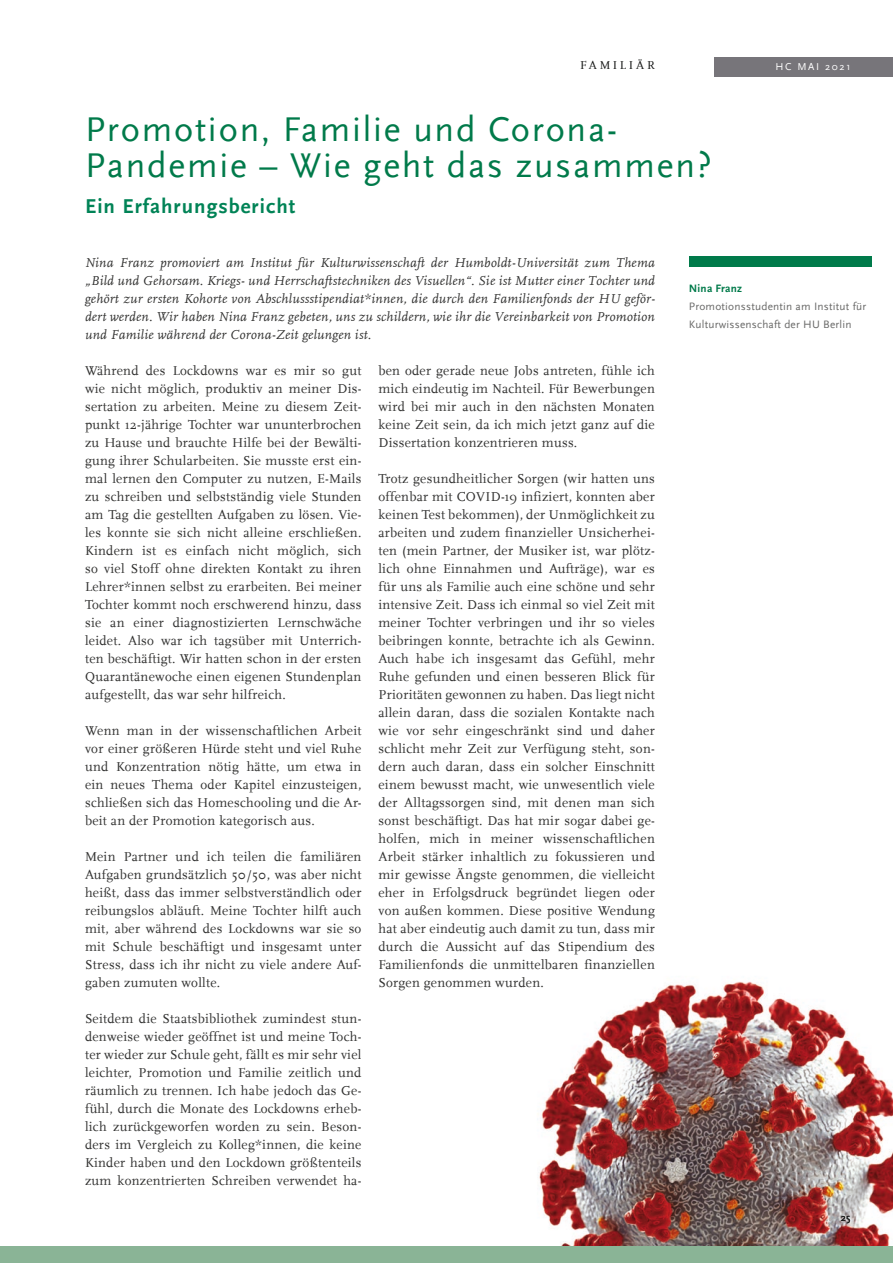
<style>
.page{position:relative;width:893px;height:1263px;background:#fff}
.page>*{position:absolute;margin:0;border:0;box-sizing:border-box;transform-origin:0 0}
.t1{font:36px/36px "HU Scala Sans";letter-spacing:.05em;color:#007a4a}
.t2{font:700 21px "HU Scala Sans";letter-spacing:.05em;color:#008356}
.t3{font:13.5px/18px "HU Scala";letter-spacing:.02em;color:#313130;text-align:justify}
.t4{font:italic 13.5px/18px "HU Scala";letter-spacing:.02em;color:#313130;text-align:justify}
.t5{font:12px "HU Scala";letter-spacing:.23em;color:#131413}
.t6{font:11.25px/18px "HU Scala Sans";letter-spacing:.02em;color:#686867}
.t7{font:700 11.25px "HU Scala Sans";letter-spacing:.02em;color:#007a4a}
.t8{font:10.5px "HU Scala Sans";letter-spacing:.155em;color:#fff}
.t9{font:10.5px "HU Scala Sans";color:#131413}
</style>
<div class="page">
<img style="left:539px;top:981px;width:354px;height:265px">
<div style="left:714px;top:57px;width:179px;height:19px;background:#77757a"></div>
<div style="left:0;top:1246px;width:893px;height:17px;background:#8ab496"></div>
<div style="left:689px;top:256px;width:183px;height:11px;background:#007a4a"></div>
<p class="t5" style="left:580px;top:59px;width:76px">FAMILIÄR</p>
<p class="t8" style="left:775px;top:61px;width:77px">HC MAI 2021</p>
<h1 class="t1" style="left:85px;top:112px;width:628px">Promotion, Familie und Corona--<br>Pandemie – Wie geht das zusammen?</h1>
<h2 class="t2" style="left:85px;top:194px;width:212px">Ein Erfahrungsbericht</h2>
<p class="t4" style="left:85px;top:254px;width:571px">Nina Franz promoviert am Institut für Kulturwissenschaft der Humboldt-Universität zum Thema „Bild und Gehorsam. Kriegs- und Herrschaftstechniken des Visuellen“. Sie ist Mutter einer Tochter und gehört zur ersten Kohorte von Abschlussstipendiat*innen, die durch den Familienfonds der HU geför&shy;dert werden. Wir haben Nina Franz gebeten, uns zu schildern, wie ihr die Vereinbarkeit von Promotion und Familie während der Corona-Zeit gelungen ist.</p>
<p class="t7" style="left:689px;top:282px;width:54px">Nina Franz</p>
<p class="t6" style="left:689px;top:298px;width:179px">Promotionsstudentin am Institut für<br>Kulturwissenschaft der HU Berlin</p>
<p class="t3" style="left:85px;top:362px;width:278px">Während des Lockdowns war es mir so gut wie nicht möglich, produktiv an meiner Dis&shy;sertation zu arbeiten. Meine zu diesem Zeit&shy;punkt 12-jährige Tochter war ununterbrochen zu Hause und brauchte Hilfe bei der Bewälti&shy;gung ihrer Schularbeiten. Sie musste erst ein&shy;mal lernen den Computer zu nutzen, E-Mails zu schreiben und selbstständig viele Stunden am Tag die gestellten Aufgaben zu lösen. Vie&shy;les konnte sie sich nicht alleine erschließen.<br>Kindern ist es einfach nicht möglich, sich so viel Stoff ohne direkten Kontakt zu ihren Lehrer*innen selbst zu erarbeiten. Bei meiner Tochter kommt noch erschwerend hinzu, dass sie an einer diagnostizierten Lernschwäche leidet. Also war ich tagsüber mit Unterrich&shy;ten beschäftigt. Wir hatten schon in der ersten Quarantänewoche einen eigenen Stundenplan aufgestellt, das war sehr hilfreich.</p>
<p class="t3" style="left:85px;top:722px;width:278px">Wenn man in der wissenschaftlichen Arbeit vor einer größeren Hürde steht und viel Ruhe und Konzentration nötig hätte, um etwa in ein neues Thema oder Kapitel einzusteigen, schließen sich das Homeschooling und die Ar&shy;beit an der Promotion kategorisch aus.</p>
<p class="t3" style="left:85px;top:848px;width:278px">Mein Partner und ich teilen die familiären Aufgaben grundsätzlich 50/50, was aber nicht heißt, dass das immer selbstverständlich oder reibungslos abläuft. Meine Tochter hilft auch mit, aber während des Lockdowns war sie so mit Schule beschäftigt und insgesamt unter Stress, dass ich ihr nicht zu viele andere Auf&shy;gaben zumuten wollte.</p>
<p class="t3" style="left:85px;top:1010px;width:278px">Seitdem die Staatsbibliothek zumindest stun&shy;denweise wieder geöffnet ist und meine Toch&shy;ter wieder zur Schule geht, fällt es mir sehr viel leichter, Promotion und Familie zeitlich und räumlich zu trennen. Ich habe jedoch das Ge&shy;fühl, durch die Monate des Lockdowns erheb&shy;lich zurückgeworfen worden zu sein. Beson&shy;ders im Vergleich zu Kolleg*innen, die keine Kinder haben und den Lockdown größtenteils zum konzentrierten Schreiben verwendet ha-</p>
<p class="t3" style="left:378px;top:362px;width:278px">ben oder gerade neue Jobs antreten, fühle ich mich eindeutig im Nachteil. Für Bewerbungen wird bei mir auch in den nächsten Monaten keine Zeit sein, da ich mich jetzt ganz auf die Dissertation konzentrieren muss.</p>
<p class="t3" style="left:378px;top:470px;width:278px">Trotz gesundheitlicher Sorgen (wir hatten uns offenbar mit COVID-19 infiziert, konnten aber keinen Test bekommen), der Unmöglichkeit zu arbeiten und zudem finanzieller Unsicherhei&shy;ten (mein Partner, der Musiker ist, war plötz&shy;lich ohne Einnahmen und Aufträge), war es für uns als Familie auch eine schöne und sehr intensive Zeit. Dass ich einmal so viel Zeit mit meiner Tochter verbringen und ihr so vieles beibringen konnte, betrachte ich als Gewinn.<br>Auch habe ich insgesamt das Gefühl, mehr Ruhe gefunden und einen besseren Blick für Prioritäten gewonnen zu haben. Das liegt nicht allein daran, dass die sozialen Kontakte nach wie vor sehr eingeschränkt sind und daher schlicht mehr Zeit zur Verfügung steht, son&shy;dern auch daran, dass ein solcher Einschnitt einem bewusst macht, wie unwesentlich viele der Alltagssorgen sind, mit denen man sich sonst beschäftigt. Das hat mir sogar dabei ge&shy;holfen, mich in meiner wissenschaftlichen Arbeit stärker inhaltlich zu fokussieren und mir gewisse Ängste genommen, die vielleicht eher in Erfolgsdruck begründet liegen oder von außen kommen. Diese positive Wendung hat aber eindeutig auch damit zu tun, dass mir durch die Aussicht auf das Stipendium des Familienfonds die unmittelbaren finanziellen Sorgen genommen wurden.</p>
<p class="t9" style="left:841px;top:1212px;width:11px">25</p>
</div>
